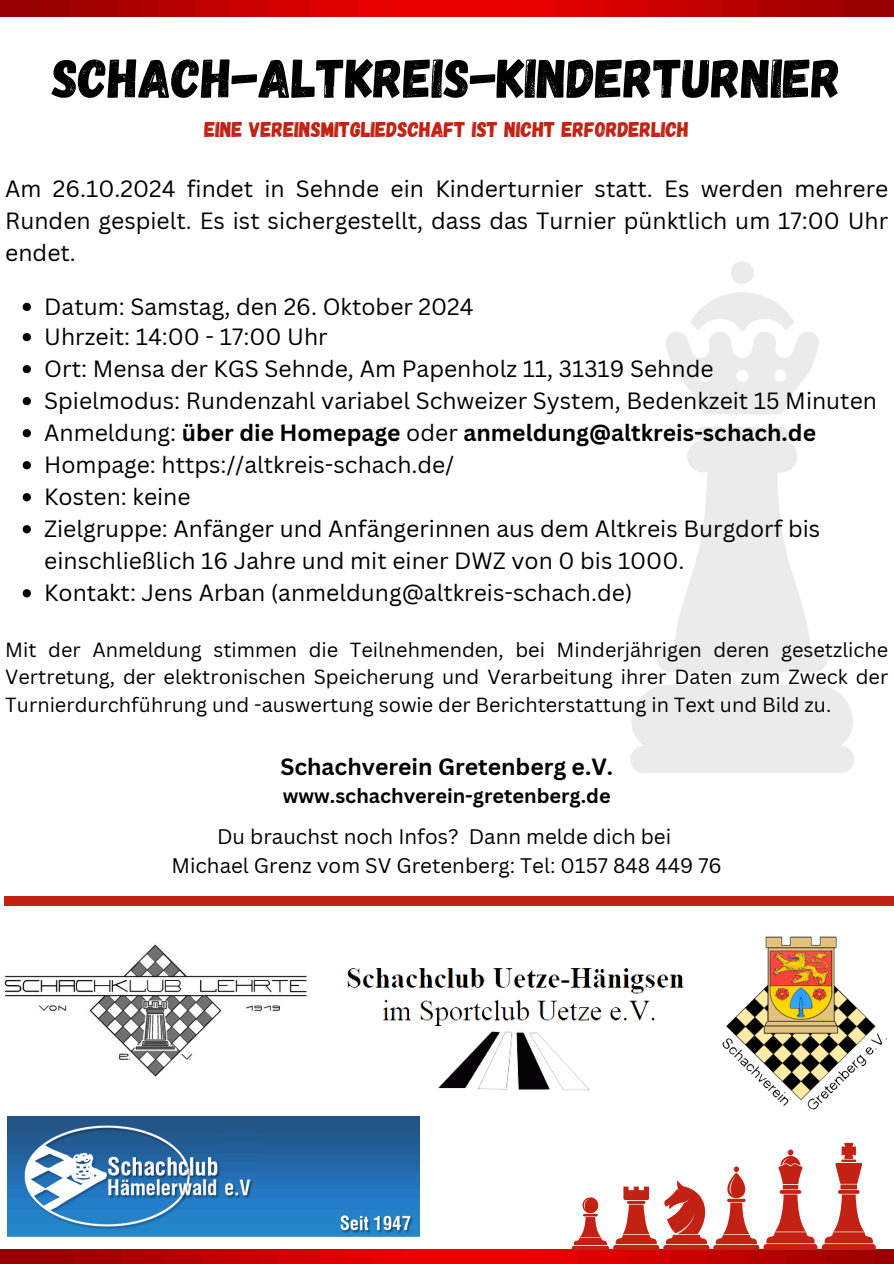
<style>
.page{position:relative;width:894px;height:1264px;background:#fff}
.page>*{position:absolute;margin:0;border:0;box-sizing:border-box;transform-origin:0 0}
.t1{font:54.9px "Gagalin";color:#000}
.t2{font:22.95px/32px "Canva Sans";color:#000;text-align:justify}
.t3{font:700 22.95px "Canva Sans";color:#000}
.t4{font:21.3px "Gagalin";color:#c22113}
.t5{font:20.55px "Canva Sans";color:#000}
.t6{font:19.95px/27.5px "Canva Sans";color:#000;text-align:justify}
.t7{font:700 19.95px "Canva Sans";color:#000}
.s1{font-weight:400}
</style>
<div class="page">
<img style="left:8px;top:1116px;width:412px;height:120px">
<img style="left:4px;top:944px;width:303px;height:133px">
<img style="left:0;top:1249px;width:893px;height:14px">
<svg style="left:23px;top:303px;width:8px;height:8px"></svg>
<svg style="left:23px;top:333px;width:8px;height:8px"></svg>
<svg style="left:23px;top:365px;width:8px;height:8px"></svg>
<svg style="left:23px;top:397px;width:8px;height:8px"></svg>
<svg style="left:23px;top:429px;width:8px;height:8px"></svg>
<svg style="left:23px;top:461px;width:8px;height:8px"></svg>
<svg style="left:23px;top:493px;width:8px;height:8px"></svg>
<svg style="left:23px;top:525px;width:8px;height:8px"></svg>
<svg style="left:23px;top:589px;width:8px;height:8px"></svg>
<img style="left:0;top:0;width:893px;height:16px">
<svg style="left:657px;top:427px;width:170px;height:245px"></svg>
<svg style="left:731px;top:261px;width:22px;height:23px"></svg>
<svg style="left:666px;top:292px;width:153px;height:122px"></svg>
<div style="left:630px;top:685px;width:224px;height:88px;background:#ebebeb"></div>
<div style="left:5px;top:895px;width:888px;height:10px;background:#c22113"></div>
<svg style="left:571px;top:1150px;width:304px;height:99px"></svg>
<img style="left:685px;top:905px;width:208px;height:245px">
<img style="left:347px;top:964px;width:339px;height:128px">
<p class="t1" style="left:52px;top:43px;width:790px">SCHACH-ALTKREIS-KINDERTURNIER</p>
<p class="t4" style="left:204px;top:116px;width:486px">EINE VEREINSMITGLIEDSCHAFT IST NICHT ERFORDERLICH</p>
<p class="t2" style="left:5px;top:172px;width:884px">Am 26.10.2024 findet in Sehnde ein Kinderturnier statt. Es werden mehrere Runden gespielt. Es ist sichergestellt, dass das Turnier pünktlich um 17:00 Uhr endet.</p>
<p class="t2" style="left:44px;top:290px;width:431px">Datum: Samstag, den 26. Oktober 2024</p>
<p class="t2" style="left:44px;top:320px;width:285px">Uhrzeit: 14:00 - 17:00 Uhr</p>
<p class="t2" style="left:44px;top:352px;width:670px">Ort: Mensa der KGS Sehnde, Am Papenholz 11, 31319 Sehnde</p>
<p class="t2" style="left:44px;top:384px;width:834px">Spielmodus: Rundenzahl variabel Schweizer System, Bedenkzeit 15 Minuten</p>
<p class="t3" style="left:44px;top:416px;width:773px"><span class="s1">Anmeldung:</span> über die Homepage <span class="s1">oder</span> anmeldung@altkreis-schach.de</p>
<p class="t2" style="left:44px;top:448px;width:411px">Hompage: https://altkreis-schach.de/</p>
<p class="t2" style="left:44px;top:480px;width:148px">Kosten: keine</p>
<p class="t2" style="left:44px;top:512px;width:777px">Zielgruppe: Anfänger und Anfängerinnen aus dem Altkreis Burgdorf bis einschließlich 16 Jahre und mit einer DWZ von 0 bis 1000.</p>
<h2 class="t2" style="left:44px;top:576px;width:589px">Kontakt: Jens Arban (anmeldung@altkreis-schach.de)</h2>
<p class="t6" style="left:5px;top:635px;width:884px">Mit der Anmeldung stimmen die Teilnehmenden, bei Minderjährigen deren gesetzliche Vertretung, der elektronischen Speicherung und Verarbeitung ihrer Daten zum Zweck der Turnierdurchführung und -auswertung sowie der Berichterstattung in Text und Bild zu.</p>
<p class="t3" style="left:280px;top:750px;width:334px">Schachverein Gretenberg e.V.</p>
<p class="t7" style="left:283px;top:782px;width:329px">www.schachverein-gretenberg.de</p>
<p class="t5" style="left:217px;top:822px;width:455px">Du brauchst noch Infos? Dann melde dich bei</p>
<p class="t5" style="left:171px;top:850px;width:551px">Michael Grenz vom SV Gretenberg: Tel: 0157 848 449 76</p>
</div>
